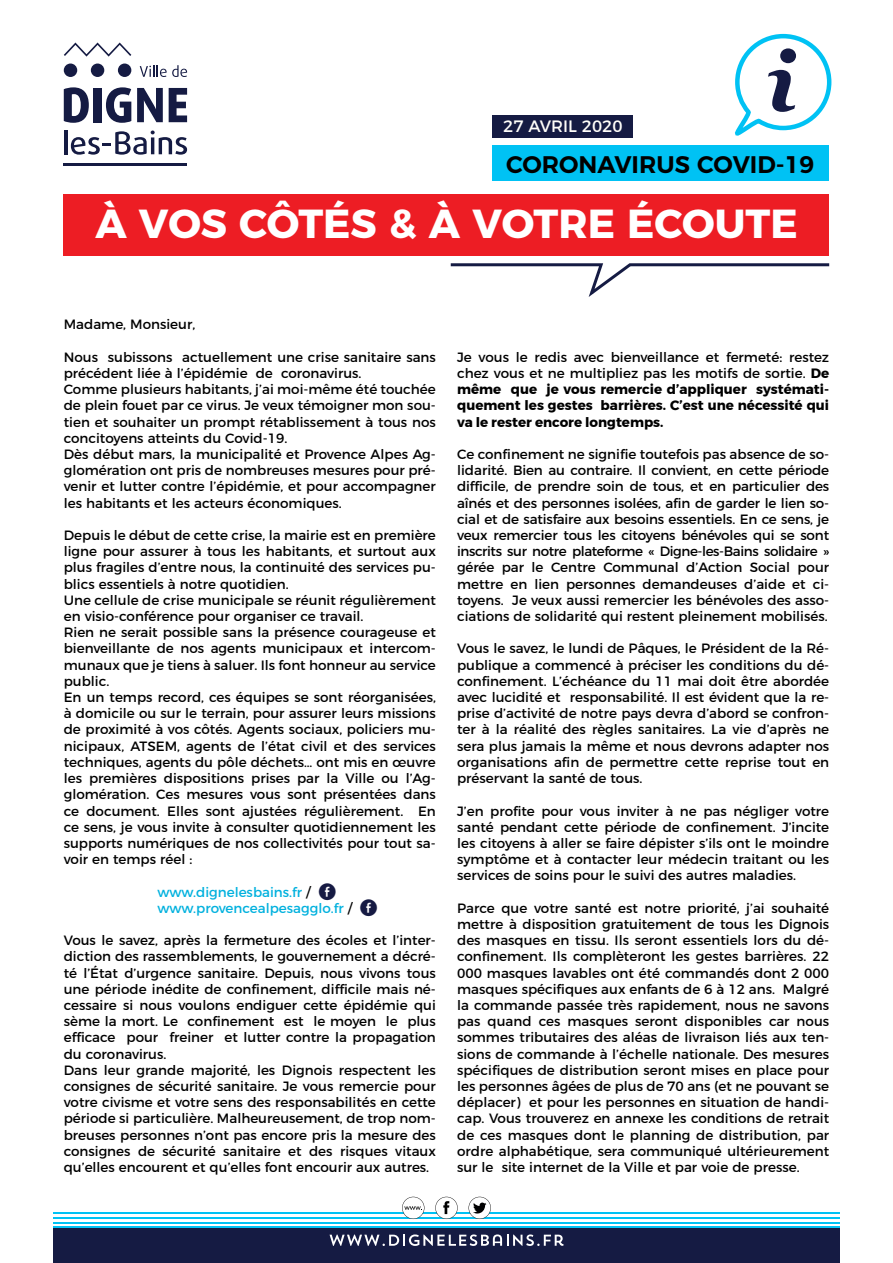
<style>
.page{position:relative;width:893px;height:1263px;background:#fff}
.page>*{position:absolute;margin:0;border:0;box-sizing:border-box;transform-origin:0 0}
.t1{font:700 40.5px "Montserrat";color:#fff}
.t2{font:600 24px "Montserrat";color:#000}
.t3{font:16.5px "Montserrat";color:#fffefa}
.t4{font:13.5px/16.2px "Montserrat";color:#000;text-align:justify}
.t5{font:700 13.5px/16.2px "Montserrat";color:#000;text-align:justify}
.t6{font:13.5px/16.2px "Montserrat";color:#02b1de}
.s1{color:#000}
.s2{font-family:"Social Media Circled";font-size:16.5px;color:#161a43}
.s3{font-weight:400}
</style>
<div class="page">
<div style="left:64px;top:194px;width:765px;height:61px;background:#ed1d24"></div>
<svg style="left:64px;top:87px;width:25px;height:36px"></svg>
<div style="left:94px;top:88px;width:8px;height:34px;background:#151b43"></div>
<svg style="left:106px;top:87px;width:25px;height:36px"></svg>
<svg style="left:137px;top:88px;width:26px;height:34px"></svg>
<svg style="left:169px;top:88px;width:18px;height:34px"></svg>
<div style="left:64px;top:64px;width:13px;height:13px;background:#151b43;border-radius:50%"></div>
<div style="left:91px;top:64px;width:13px;height:13px;background:#151b43;border-radius:50%"></div>
<div style="left:118px;top:64px;width:13px;height:13px;background:#151b43;border-radius:50%"></div>
<hr style="left:64px;top:163px;width:123px;height:3px;background:#151b43">
<svg style="left:140px;top:65px;width:47px;height:12px"></svg>
<hr style="left:64px;top:130px;width:3px;height:24px;background:#151b43">
<svg style="left:71px;top:131px;width:116px;height:24px"></svg>
<svg style="left:64px;top:43px;width:67px;height:14px"></svg>
<svg style="left:450px;top:263px;width:380px;height:34px"></svg>
<hr style="left:53px;top:1213px;width:787px;height:1px;background:#00c2f4">
<hr style="left:53px;top:1217px;width:787px;height:1px;background:#00c2f4">
<hr style="left:53px;top:1222px;width:787px;height:1px;background:#00c2f4">
<hr style="left:53px;top:1226px;width:787px;height:2px;background:#00c2f4">
<div style="left:53px;top:1228px;width:787px;height:35px;background:#151b43"></div>
<svg style="left:330px;top:1234px;width:233px;height:12px"></svg>
<svg style="left:435px;top:1197px;width:23px;height:22px"></svg>
<svg style="left:469px;top:1197px;width:22px;height:22px"></svg>
<svg style="left:402px;top:1197px;width:22px;height:22px"></svg>
<svg style="left:735px;top:33px;width:97px;height:101px"></svg>
<div style="left:493px;top:145px;width:336px;height:35px;background:#00c2f4"></div>
<div style="left:493px;top:115px;width:140px;height:23px;background:#151b43"></div>
<p class="t3" style="left:503px;top:112px;width:121px">27 AVRIL 2020</p>
<h2 class="t2" style="left:506px;top:145px;width:310px">CORONAVIRUS COVID-19</h2>
<h1 class="t1" style="left:95px;top:190px;width:704px">À VOS CÔTÉS &amp; À VOTRE ÉCOUTE</h1>
<p class="t4" style="left:64px;top:315px;width:133px">Madame, Monsieur,</p>
<p class="t4" style="left:64px;top:348px;width:374px;text-align:left">Nous subissons actuellement une crise sanitaire sans précédent liée à l’épidémie de coronavirus.<br>Comme plusieurs habitants, j’ai moi-même été touchée de plein fouet par ce virus. Je veux témoigner mon sou&shy;tien et souhaiter un prompt rétablissement à tous nos concitoyens atteints du Covid-19.<br>Dès début mars, la municipalité et Provence Alpes Ag&shy;glomération ont pris de nombreuses mesures pour pré&shy;venir et lutter contre l’épidémie, et pour accompagner les habitants et les acteurs économiques.</p>
<p class="t4" style="left:64px;top:526px;width:374px;text-align:left">Depuis le début de cette crise, la mairie est en première ligne pour assurer à tous les habitants, et surtout aux plus fragiles d’entre nous, la continuité des services pu&shy;blics essentiels à notre quotidien.<br>Une cellule de crise municipale se réunit régulièrement en visio-conférence pour organiser ce travail.<br>Rien ne serait possible sans la présence courageuse et bienveillante de nos agents municipaux et intercom&shy;munaux que je tiens à saluer. Ils font honneur au service public.<br>En un temps record, ces équipes se sont réorganisées, à domicile ou sur le terrain, pour assurer leurs missions de proximité à vos côtés. Agents sociaux, policiers mu&shy;nicipaux, ATSEM, agents de l’état civil et des services techniques, agents du pôle déchets… ont mis en œuvre les premières dispositions prises par la Ville ou l’Ag&shy;glomération. Ces mesures vous sont présentées dans ce document. Elles sont ajustées régulièrement. En ce sens, je vous invite à consulter quotidiennement les supports numériques de nos collectivités pour tout sa&shy;voir en temps réel :</p>
<p class="t6" style="left:157px;top:882px;width:222px">www.dignelesbains.fr <span class="s1">/</span> <span class="s2">E </span>www.provencealpesagglo.fr <span class="s1">/</span> <span class="s2">E</span></p>
<p class="t4" style="left:64px;top:931px;width:374px;text-align:left">Vous le savez, après la fermeture des écoles et l’inter&shy;diction des rassemblements, le gouvernement a décré&shy;té l’État d’urgence sanitaire. Depuis, nous vivons tous une période inédite de confinement, difficile mais né&shy;cessaire si nous voulons endiguer cette épidémie qui sème la mort. Le confinement est le moyen le plus efficace pour freiner et lutter contre la propagation du coronavirus.<br>Dans leur grande majorité, les Dignois respectent les consignes de sécurité sanitaire. Je vous remercie pour votre civisme et votre sens des responsabilités en cette période si particulière. Malheureusement, de trop nom&shy;breuses personnes n’ont pas encore pris la mesure des consignes de sécurité sanitaire et des risques vitaux qu’elles encourent et qu’elles font encourir aux autres.</p>
<p class="t5" style="left:457px;top:349px;width:374px"><span class="s3">Je vous le redis avec bienveillance et fermeté: restez chez vous et ne multipliez pas les motifs de sortie.</span> De même que je vous remercie d’appliquer systémati&shy;quement les gestes barrières. C’est une nécessité qui va le rester encore longtemps.</p>
<p class="t4" style="left:457px;top:445px;width:374px">Ce confinement ne signifie toutefois pas absence de so&shy;lidarité. Bien au contraire. Il convient, en cette période difficile, de prendre soin de tous, et en particulier des aînés et des personnes isolées, afin de garder le lien so&shy;cial et de satisfaire aux besoins essentiels. En ce sens, je veux remercier tous les citoyens bénévoles qui se sont inscrits sur notre plateforme « Digne-les-Bains solidaire » gérée par le Centre Communal d’Action Social pour mettre en lien personnes demandeuses d’aide et ci&shy;toyens. Je veux aussi remercier les bénévoles des asso&shy;ciations de solidarité qui restent pleinement mobilisés.</p>
<p class="t4" style="left:457px;top:639px;width:374px">Vous le savez, le lundi de Pâques, le Président de la Ré&shy;publique a commencé à préciser les conditions du dé&shy;confinement. L’échéance du 11 mai doit être abordée avec lucidité et responsabilité. Il est évident que la re&shy;prise d’activité de notre pays devra d’abord se confron&shy;ter à la réalité des règles sanitaires. La vie d’après ne sera plus jamais la même et nous devrons adapter nos organisations afin de permettre cette reprise tout en préservant la santé de tous.</p>
<p class="t4" style="left:457px;top:801px;width:374px">J’en profite pour vous inviter à ne pas négliger votre santé pendant cette période de confinement. J’incite les citoyens à aller se faire dépister s’ils ont le moindre symptôme et à contacter leur médecin traitant ou les services de soins pour le suivi des autres maladies.</p>
<p class="t4" style="left:457px;top:899px;width:374px">Parce que votre santé est notre priorité, j’ai souhaité mettre à disposition gratuitement de tous les Dignois des masques en tissu. Ils seront essentiels lors du dé&shy;confinement. Ils complèteront les gestes barrières. 22<br>000 masques lavables ont été commandés dont 2 000 masques spécifiques aux enfants de 6 à 12 ans. Malgré la commande passée très rapidement, nous ne savons pas quand ces masques seront disponibles car nous sommes tributaires des aléas de livraison liés aux ten&shy;sions de commande à l’échelle nationale. Des mesures spécifiques de distribution seront mises en place pour les personnes âgées de plus de 70 ans (et ne pouvant se déplacer) et pour les personnes en situation de handi&shy;cap. Vous trouverez en annexe les conditions de retrait de ces masques dont le planning de distribution, par ordre alphabétique, sera communiqué ultérieurement sur le site internet de la Ville et par voie de presse.</p>
</div>
